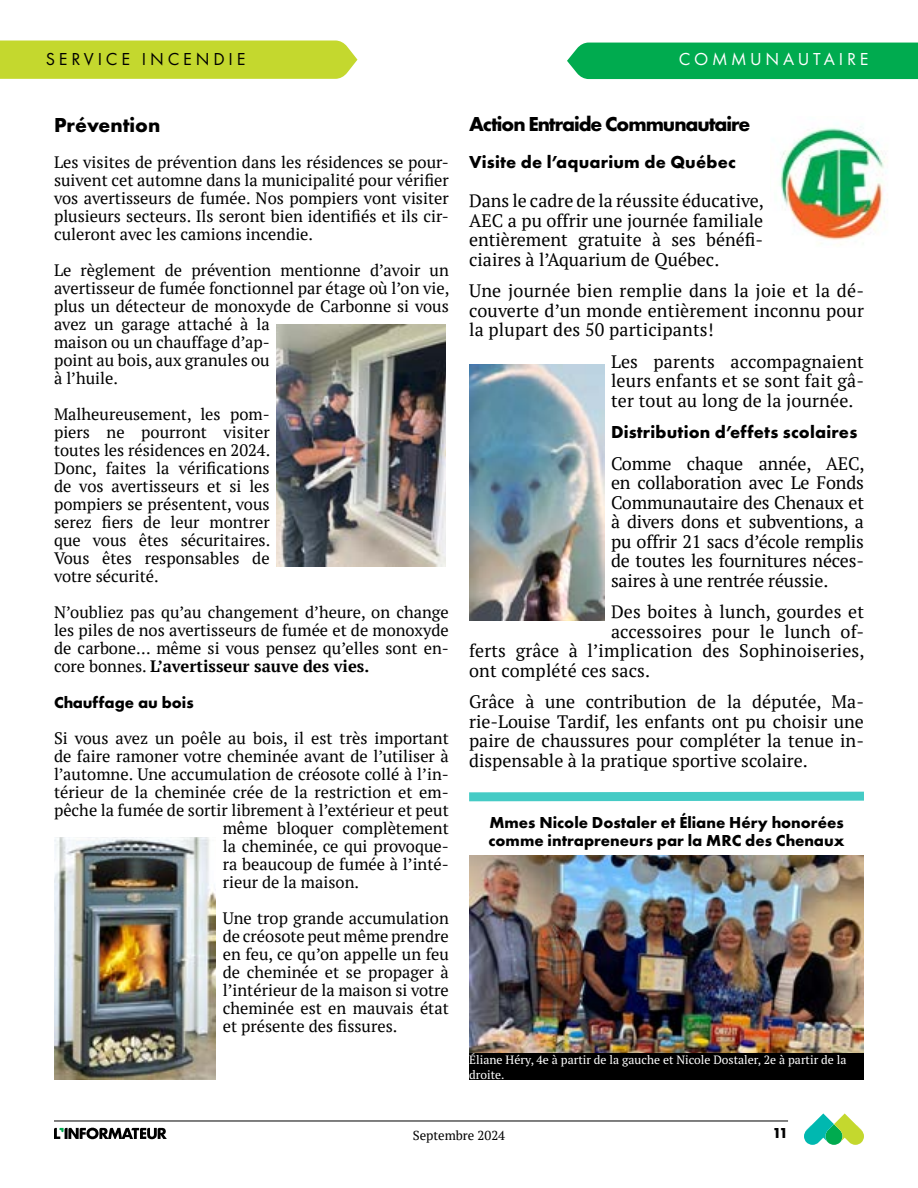
<style>
.page{position:relative;width:918px;height:1188px;background:#fff}
.page>*{position:absolute;margin:0;border:0;box-sizing:border-box;transform-origin:0 0}
.t1{font:700 21px "Futura PT";letter-spacing:-.05em;color:#000}
.t2{font:700 21px "Futura PT";color:#000}
.t3{font:18px/19.5px "PT Serif";letter-spacing:.01em;color:#000;text-align:justify}
.t4{font:700 18px "Futura PT";letter-spacing:.01em;color:#000}
.t5{font:18px "Futura PT";letter-spacing:.215em;color:#000}
.t6{font:18px "Futura PT";letter-spacing:.205em;color:#fff}
.t7{font:16.5px/18px "PT Serif";color:#000;text-align:justify}
.t8{font:700 16.5px/18px "Futura PT";color:#000}
.t9{font:700 15px "Futura PT";color:#000}
.t10{font:12.9px "PT Serif";color:#000}
.t11{font:12px/15px "PT Serif Pro";color:#fff}
.s1{font-weight:700}
</style>
<div class="page">
<svg style="left:804px;top:1113px;width:60px;height:32px"></svg>
<hr style="left:54px;top:1121px;width:734px;height:1px;background:#000">
<svg style="left:54px;top:1128px;width:113px;height:11px"></svg>
<div style="left:567px;top:43px;width:351px;height:36px;background:#00ab4f"></div>
<img style="left:780px;top:126px;width:106px;height:114px">
<img style="left:469px;top:364px;width:135px;height:257px">
<img style="left:276px;top:324px;width:170px;height:243px">
<img style="left:54px;top:837px;width:162px;height:243px">
<div style="left:0;top:41px;width:357px;height:38px;background:#c4d82e"></div>
<svg style="left:469px;top:791px;width:395px;height:11px;background:#66d4cf"></svg>
<img style="left:469px;top:856px;width:395px;height:197px">
<div style="left:469px;top:1053px;width:395px;height:27px;background:#000"></div>
<p class="t5" style="left:46px;top:48px;width:201px">SERVICE INCENDIE</p>
<p class="t2" style="left:54px;top:111px;width:108px">Prévention</p>
<p class="t7" style="left:54px;top:153px;width:396px">Les visites de prévention dans les résidences se pour&shy;suivent cet automne dans la municipalité pour vérifier vos avertisseurs de fumée. Nos pompiers vont visiter plusieurs secteurs. Ils seront bien identifiés et ils cir&shy;culeront avec les camions incendie.</p>
<p class="t7" style="left:54px;top:261px;width:397px;text-align:left">Le règlement de prévention mentionne d’avoir un avertisseur de fumée fonctionnel par étage où l’on vie, plus un détecteur de monoxyde de Carbonne si vous avez un garage attaché à la<br>maison ou un chauffage d’ap-<br>point au bois, aux granules ou<br>à l’huile.</p>
<p class="t7" style="left:54px;top:405px;width:218px">Malheureusement, les pom&shy;piers ne pourront visiter toutes les résidences en 2024.<br>Donc, faites la vérifications de vos avertisseurs et si les pompiers se présentent, vous serez fiers de leur montrer que vous êtes sécuritaires.<br>Vous êtes responsables de votre sécurité.</p>
<p class="t7" style="left:54px;top:603px;width:396px">N’oubliez pas qu’au changement d’heure, on change les piles de nos avertisseurs de fumée et de monoxyde de carbone... même si vous pensez qu’elles sont en&shy;core bonnes. <span class="s1">L’avertisseur sauve des vies.</span></p>
<p class="t8" style="left:54px;top:693px;width:141px">Chauffage au bois</p>
<p class="t7" style="left:54px;top:729px;width:396px">Si vous avez un poêle au bois, il est très important</p>
<p class="t7" style="left:54px;top:747px;width:396px">de faire ramoner votre cheminée avant de l’utiliser à</p>
<p class="t7" style="left:54px;top:765px;width:396px">l’automne. Une accumulation de créosote collé à l’in-</p>
<p class="t7" style="left:54px;top:783px;width:396px">térieur de la cheminée crée de la restriction et em-</p>
<p class="t7" style="left:54px;top:801px;width:396px">pêche la fumée de sortir librement à l’extérieur et peut</p>
<p class="t7" style="left:223px;top:819px;width:228px">même bloquer complètement</p>
<p class="t7" style="left:223px;top:837px;width:228px">la cheminée, ce qui provoque-</p>
<p class="t7" style="left:223px;top:855px;width:228px">ra beaucoup de fumée à l’inté-</p>
<p class="t7" style="left:223px;top:873px;width:138px">rieur de la maison.</p>
<p class="t7" style="left:223px;top:909px;width:228px">Une trop grande accumulation de créosote peut même prendre en feu, ce qu’on appelle un feu de cheminée et se propager à l’intérieur de la maison si votre cheminée est en mauvais état et présente des fissures.</p>
<p class="t6" style="left:679px;top:48px;width:191px">COMMUNAUTAIRE</p>
<p class="t1" style="left:469px;top:110px;width:283px">Action Entraide Communautaire</p>
<p class="t4" style="left:469px;top:151px;width:268px">Visite de l’aquarium de Québec</p>
<p class="t3" style="left:469px;top:191px;width:296px">Dans le cadre de la réussite éducative, AEC a pu offrir une journée familiale entièrement gratuite à ses bénéfi&shy;ciaires à l’Aquarium de Québec.</p>
<p class="t3" style="left:469px;top:281px;width:396px">Une journée bien remplie dans la joie et la dé&shy;couverte d’un monde entièrement inconnu pour la plupart des 50 participants!</p>
<p class="t3" style="left:611px;top:351px;width:254px">Les parents accompagnaient leurs enfants et se sont fait gâ&shy;ter tout au long de la journée.</p>
<p class="t4" style="left:611px;top:421px;width:248px">Distribution d’effets scolaires</p>
<p class="t3" style="left:611px;top:453px;width:255px">Comme chaque année, AEC, en collaboration avec Le Fonds Communautaire des Chenaux et à divers dons et subventions, a pu offrir 21 sacs d’école remplis de toutes les fournitures néces&shy;saires à une rentrée réussie.</p>
<p class="t3" style="left:611px;top:602px;width:254px">Des boites à lunch, gourdes et</p>
<p class="t3" style="left:611px;top:621px;width:254px">accessoires pour le lunch of-</p>
<p class="t3" style="left:469px;top:641px;width:397px">ferts grâce à l’implication des Sophinoiseries,</p>
<p class="t3" style="left:469px;top:660px;width:183px">ont complété ces sacs.</p>
<p class="t3" style="left:469px;top:692px;width:396px">Grâce à une contribution de la députée, Ma&shy;rie-Louise Tardif, les enfants ont pu choisir une paire de chaussures pour compléter la tenue in&shy;dispensable à la pratique sportive scolaire.</p>
<p class="t8" style="left:488px;top:813px;width:358px">Mmes Nicole Dostaler et Éliane Héry honorées comme intrapreneurs par la MRC des Chenaux</p>
<p class="t11" style="left:469px;top:1052px;width:379px">Éliane Héry, 4e à partir de la gauche et Nicole Dostaler, 2e à partir de la droite.</p>
<p class="t10" style="left:413px;top:1127px;width:94px">Septembre 2024</p>
<p class="t9" style="left:772px;top:1124px;width:17px">11</p>
</div>
